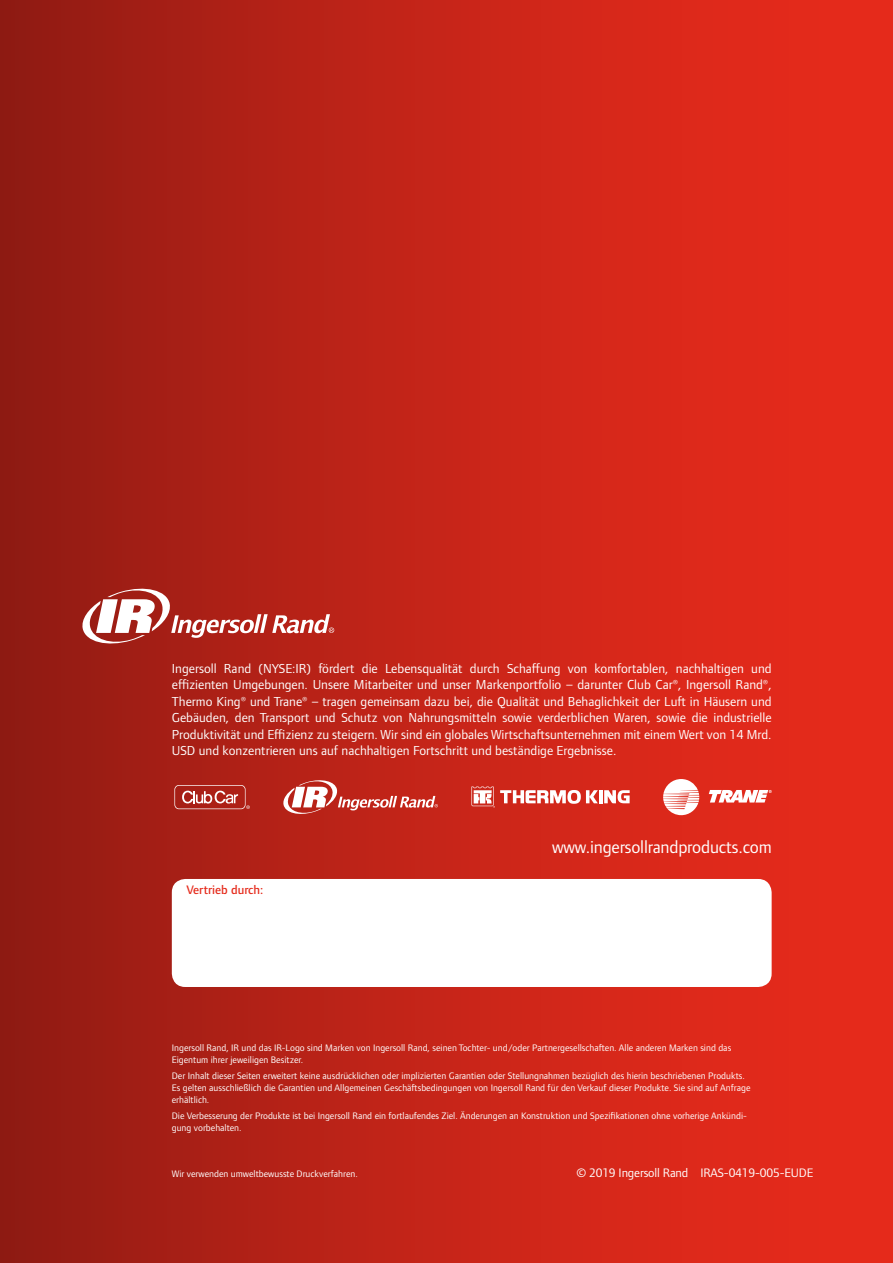
<style>
.page{position:relative;width:893px;height:1263px;background:#fff}
.page>*{position:absolute;margin:0;border:0;box-sizing:border-box;transform-origin:0 0}
.t1{font:18px "Foundry Form Sans";letter-spacing:-.01em;color:#fff}
.t2{font:13.5px/16.5px "Foundry Form Sans";color:#fff;text-align:justify}
.t3{font:12.75px "Foundry Form Sans";letter-spacing:-.01em;color:#fff}
.t4{font:500 12.75px "Foundry Form Sans";color:#e52a1b}
.t5{font:9.75px/12px "Foundry Form Sans";color:#fff}
</style>
<div class="page">
<div style="left:0;top:0;width:893px;height:1263px;background:linear-gradient(to right,#951c14,#f02c1d)"></div>
<svg style="left:81px;top:585px;width:253px;height:62px"></svg>
<svg style="left:282px;top:778px;width:156px;height:38px"></svg>
<svg style="left:174px;top:785px;width:76px;height:24px;background:#bc4e47"></svg>
<svg style="left:471px;top:786px;width:159px;height:22px"></svg>
<svg style="left:663px;top:779px;width:36px;height:36px"></svg>
<svg style="left:709px;top:790px;width:63px;height:12px"></svg>
<div style="left:172px;top:879px;width:600px;height:108px;background:#fff;border-radius:14px"></div>
<p class="t2" style="left:172px;top:660px;width:601px">Ingersoll Rand (NYSE:IR) fördert die Lebensqualität durch Schaffung von komfortablen, nachhaltigen und effizienten Umgebungen. Unsere Mitarbeiter und unser Markenportfolio – darunter Club Car®, Ingersoll Rand®, Thermo King® und Trane® – tragen gemeinsam dazu bei, die Qualität und Behaglichkeit der Luft in Häusern und Gebäuden, den Transport und Schutz von Nahrungsmitteln sowie verderblichen Waren, sowie die industrielle Produktivität und Effizienz zu steigern. Wir sind ein globales Wirtschaftsunternehmen mit einem Wert von 14 Mrd.<br>USD und konzentrieren uns auf nachhaltigen Fortschritt und beständige Ergebnisse.</p>
<h3 class="t4" style="left:187px;top:882px;width:78px">Vertrieb durch:</h3>
<h1 class="t1" style="left:552px;top:836px;width:221px">www.ingersollrandproducts.com</h1>
<p class="t5" style="left:172px;top:1042px;width:561px">Ingersoll Rand, IR und das IR-Logo sind Marken von Ingersoll Rand, seinen Tochter- und/oder Partnergesellschaften. Alle anderen Marken sind das<br>Eigentum ihrer jeweiligen Besitzer.</p>
<p class="t5" style="left:172px;top:1070px;width:580px">Der Inhalt dieser Seiten erweitert keine ausdrücklichen oder implizierten Garantien oder Stellungnahmen bezüglich des hierin beschriebenen Produkts.<br>Es gelten ausschließlich die Garantien und Allgemeinen Geschäftsbedingungen von Ingersoll Rand für den Verkauf dieser Produkte. Sie sind auf Anfrage erhältlich.</p>
<p class="t5" style="left:172px;top:1110px;width:577px">Die Verbesserung der Produkte ist bei Ingersoll Rand ein fortlaufendes Ziel. Änderungen an Konstruktion und Spezifikationen ohne vorherige Ankündi&shy;gung vorbehalten.</p>
<p class="t5" style="left:172px;top:1168px;width:187px">Wir verwenden umweltbewusste Druckverfahren.</p>
<h3 class="t3" style="left:576px;top:1165px;width:238px">© 2019 Ingersoll Rand IRAS-0419-005-EUDE</h3>
</div>
